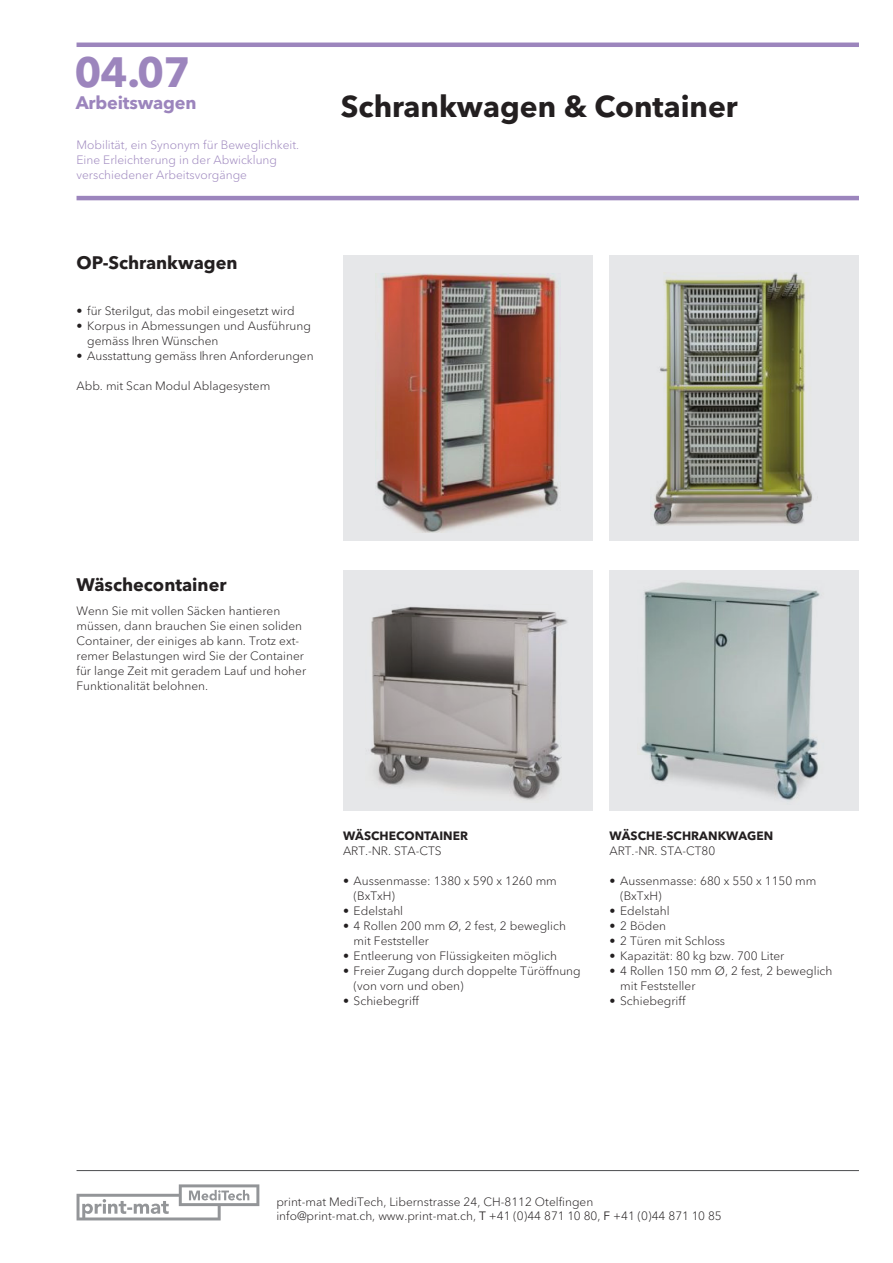
<style>
.page{position:relative;width:893px;height:1263px;background:#fff}
.page>*{position:absolute;margin:0;border:0;box-sizing:border-box;transform-origin:0 0}
.t1{font:700 42px "Avenir Next LT Pro";color:#9c85bd}
.t2{font:700 30px "Avenir Next LT Pro";color:#231f20}
.t3{font:700 18px "Avenir Next LT Pro";color:#231f20}
.t4{font:700 18px "Avenir Next LT Pro";letter-spacing:-.01em;color:#9c85bd}
.t5{font:300 12px/15px "Avenir Next LT Pro";color:#231f20}
.t6{font:300 12px/15px "Avenir Next LT Pro";color:#9c85bd}
.t7{font:700 12px "Avenir Next LT Pro";letter-spacing:.005em;color:#231f20}
.s1{font-weight:400}
</style>
<div class="page">
<hr style="left:77px;top:1170px;width:782px;height:1px;background:#57585a">
<hr style="left:77px;top:43px;width:782px;height:4px;background:#9c85bd">
<hr style="left:77px;top:196px;width:782px;height:4px;background:#9c85bd">
<svg style="left:77px;top:1184px;width:182px;height:36px"></svg>
<svg style="left:609px;top:255px;width:250px;height:285px;background:#b3b4aa"></svg>
<svg style="left:343px;top:570px;width:249px;height:240px;background:#bab8b8"></svg>
<svg style="left:609px;top:570px;width:250px;height:240px;background:#bfc7c7"></svg>
<img style="left:343px;top:255px;width:249px;height:285px">
<h1 class="t1" style="left:74px;top:47px;width:118px">04.07</h1>
<h3 class="t4" style="left:76px;top:91px;width:122px">Arbeitswagen</h3>
<h2 class="t2" style="left:341px;top:88px;width:398px">Schrankwagen &amp; Container</h2>
<p class="t6" style="left:77px;top:137px;width:224px">Mobilität, ein Synonym für Beweglichkeit.<br>Eine Erleichterung in der Abwicklung verschiedener Arbeitsvorgänge</p>
<h3 class="t3" style="left:77px;top:251px;width:162px">OP-Schrankwagen</h3>
<p class="t5" style="left:77px;top:303px;width:220px">• für Sterilgut, das mobil eingesetzt wird</p>
<p class="t5" style="left:87px;top:318px;width:225px;text-indent:-11px">• Korpus in Abmessungen und Ausführung gemäss Ihren Wünschen</p>
<p class="t5" style="left:77px;top:348px;width:239px">• Ausstattung gemäss Ihren Anforderungen</p>
<p class="t5" style="left:77px;top:378px;width:195px">Abb. mit Scan Modul Ablagesystem</p>
<h3 class="t3" style="left:77px;top:574px;width:152px">Wäschecontainer</h3>
<p class="t5" style="left:77px;top:603px;width:231px">Wenn Sie mit vollen Säcken hantieren müssen, dann brauchen Sie einen soliden Container, der einiges ab kann. Trotz ext&shy;remer Belastungen wird Sie der Container für lange Zeit mit geradem Lauf und hoher Funktionalität belohnen.</p>
<p class="t7" style="left:343px;top:829px;width:127px">WÄSCHECONTAINER</p>
<p class="t5" style="left:343px;top:843px;width:100px">ART.-NR. STA-CTS</p>
<p class="t5" style="left:354px;top:873px;width:205px;text-indent:-11px">• Aussenmasse: 1380 x 590 x 1260 mm (BxTxH)</p>
<p class="t5" style="left:343px;top:903px;width:62px">• Edelstahl</p>
<p class="t5" style="left:354px;top:918px;width:214px;text-indent:-11px">• 4 Rollen 200 mm Ø, 2 fest, 2 beweglich mit Feststeller</p>
<p class="t5" style="left:343px;top:948px;width:216px">• Entleerung von Flüssigkeiten möglich</p>
<p class="t5" style="left:354px;top:963px;width:229px;text-indent:-11px">• Freier Zugang durch doppelte Türöffnung (von vorn und oben)</p>
<p class="t5" style="left:343px;top:993px;width:77px">• Schiebegriff</p>
<p class="t7" style="left:609px;top:829px;width:165px">WÄSCHE-SCHRANKWAGEN</p>
<p class="t5" style="left:609px;top:843px;width:107px">ART.-NR. STA-CT80</p>
<p class="t5" style="left:620px;top:873px;width:198px;text-indent:-11px">• Aussenmasse: 680 x 550 x 1150 mm (BxTxH)</p>
<p class="t5" style="left:609px;top:903px;width:62px">• Edelstahl</p>
<p class="t5" style="left:609px;top:918px;width:58px">• 2 Böden</p>
<p class="t5" style="left:609px;top:933px;width:117px">• 2 Türen mit Schloss</p>
<p class="t5" style="left:609px;top:948px;width:176px">• Kapazität: 80 kg bzw. 700 Liter</p>
<p class="t5" style="left:620px;top:963px;width:214px;text-indent:-11px">• 4 Rollen 150 mm Ø, 2 fest, 2 beweglich mit Feststeller</p>
<p class="t5" style="left:609px;top:993px;width:77px">• Schiebegriff</p>
<p class="t5" style="left:276px;top:1194px;width:447px;line-height:14.2px">print-mat MediTech, Libernstrasse 24, CH-8112 Otelfingen<br>info@print-mat.ch, www.print-mat.ch, <span class="s1">T</span> +41 (0)44 871 10 80, <span class="s1">F</span> +41 (0)44 871 10 85</p>
</div>
